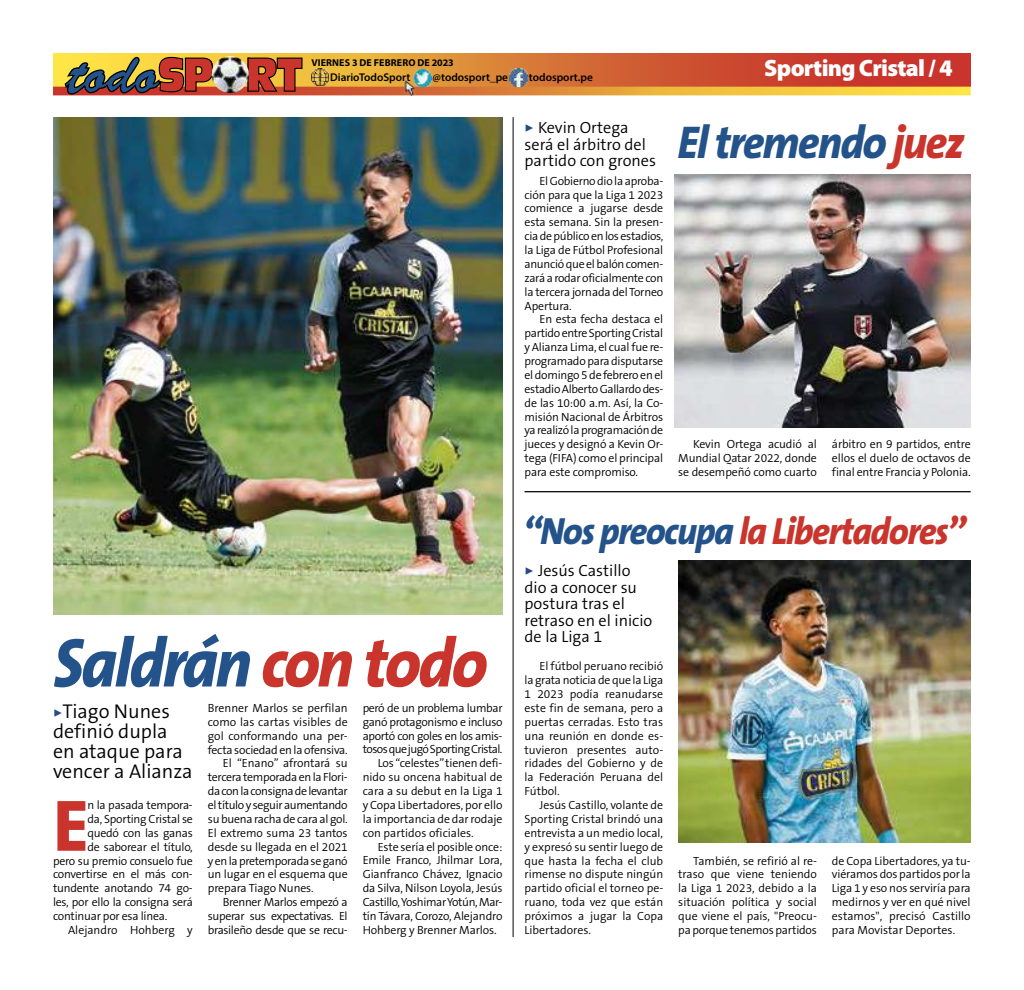
<style>
.page{position:relative;width:1024px;height:990px;background:#fff}
.page>*{position:absolute;margin:0;border:0;box-sizing:border-box;transform-origin:0 0}
.t1{font:800 73.5px "The Sans B8";color:#c9352c}
.t2{font:italic 800 69.38px "The Sans B8";letter-spacing:-.04em;color:#23538a;scale:.95 1}
.t3{font:italic 800 46.25px "The Sans B8";letter-spacing:-.04em;color:#23538a;scale:.95 1}
.t4{font:italic 800 38.12px "The Sans B8";letter-spacing:-.04em;color:#c9352c;scale:.95 1}
.t5{font:900 23.75px "Myriad Pro";letter-spacing:-.03em;color:#fff}
.t6{font:300 20px/20px "The Sans B4";color:#000}
.t7{font:300 16.25px/16.6px "The Sans B4";color:#000}
.t8{font:300 11.88px/13.9px "The Sans B4";letter-spacing:-.015em;color:#000;text-align:justify}
.t9{font:300 11.88px "The Sans B4";letter-spacing:-.05em;color:#000}
.t10{font:300 11.88px "The Sans B4";letter-spacing:-.035em;color:#000}
.t11{font:600 11.25px "Myriad Pro";color:#000}
.t12{font:700 10px "Myriad Pro";letter-spacing:.01em;color:#000}
.s1{color:#294981}
.s2{color:#c9352c}
.s3{color:#23538a}
</style>
<div class="page">
<img style="left:675px;top:174px;width:295px;height:254px">
<img style="left:53px;top:117px;width:449px;height:498px">
<svg style="left:53px;top:53px;width:917px;height:34px;background:#d56c34"></svg>
<svg style="left:53px;top:87px;width:917px;height:8px;background:#e49c3a"></svg>
<svg style="left:250px;top:58px;width:52px;height:34px;background:#b44a29"></svg>
<svg style="left:65px;top:57px;width:148px;height:38px;background:#97663e"></svg>
<img style="left:248px;top:58px;width:2px;height:34px">
<img style="left:212px;top:56px;width:36px;height:37px">
<img style="left:509px;top:68px;width:18px;height:18px">
<img style="left:413px;top:68px;width:19px;height:19px">
<img style="left:311px;top:68px;width:18px;height:18px">
<img style="left:404px;top:80px;width:11px;height:15px">
<hr style="left:524px;top:491px;width:446px;height:1px;background:#000">
<img style="left:678px;top:561px;width:292px;height:282px">
<hr style="left:513px;top:117px;width:1px;height:820px;background:#000">
<p class="t12" style="left:311px;top:56px;width:144px">VIERNES 3 DE FEBRERO DE 2023</p>
<p class="t11" style="left:330px;top:71px;width:82px">DiarioTodoSport</p>
<p class="t11" style="left:433px;top:71px;width:77px">@todosport_pe</p>
<p class="t11" style="left:529px;top:71px;width:65px">todosport.pe</p>
<h3 class="t5" style="left:764px;top:53px;width:190px">Sporting Cristal / 4</h3>
<h3 class="t7" style="left:524px;top:120px;width:133px;line-height:16.2px"><span class="s1">✓</span> Kevin Ortega será el árbitro del partido con grones</h3>
<p class="t8" style="left:524px;top:174px;width:140px;text-indent:15px">El Gobierno dio la aproba&shy;ción para que la Liga 1 2023 comience a jugarse desde esta semana. Sin la presen&shy;cia de público en los estadios, la Liga de Fútbol Profesional anunció que el balón comen&shy;zará a rodar oficialmente con la tercera jornada del Torneo Apertura.</p>
<p class="t8" style="left:524px;top:313px;width:140px;text-indent:15px">En esta fecha destaca el partido entre Sporting Cristal y Alianza Lima, el cual fue re&shy;programado para disputarse el domingo 5 de febrero en el estadio Alberto Gallardo des&shy;de las 10:00 a.m. Así, la Co&shy;misión Nacional de Árbitros ya realizó la programación de jueces y designó a Kevin Or&shy;tega (FIFA) como el principal para este compromiso.</p>
<h3 class="t3" style="left:677px;top:118px;width:303px">El tremendo <span class="s2">juez</span></h3>
<p class="t8" style="left:678px;top:438px;width:140px;text-indent:15px">Kevin Ortega acudió al Mundial Qatar 2022, donde se desempeñó como cuarto</p>
<p class="t8" style="left:832px;top:438px;width:140px">árbitro en 9 partidos, entre ellos el duelo de octavos de final entre Francia y Polonia.</p>
<h2 class="t2" style="left:53px;top:626px;width:459px">Saldrán <span class="s2">con todo</span></h2>
<h3 class="t6" style="left:53px;top:702px;width:141px"><span class="s1">✓</span>Tiago Nunes definió dupla en ataque para vencer a Alianza</h3>
<h1 class="t1" style="left:53px;top:787px;width:37px">E</h1>
<p class="t8" style="left:87px;top:799px;width:107px">n la pasada tempora-</p>
<p class="t8" style="left:87px;top:813px;width:107px">da, Sporting Cristal se</p>
<p class="t8" style="left:87px;top:826px;width:107px">quedó con las ganas</p>
<p class="t8" style="left:87px;top:840px;width:107px">de saborear el título,</p>
<p class="t8" style="left:53px;top:854px;width:141px">pero su premio consuelo fue</p>
<p class="t8" style="left:53px;top:868px;width:141px">convertirse en el más con-</p>
<p class="t8" style="left:53px;top:882px;width:141px">tundente anotando 74 go-</p>
<p class="t8" style="left:53px;top:896px;width:141px">les, por ello la consigna será</p>
<p class="t8" style="left:53px;top:910px;width:116px">continuar por esa línea.</p>
<p class="t8" style="left:68px;top:923px;width:126px">Alejandro Hohberg y</p>
<p class="t8" style="left:208px;top:701px;width:141px">Brenner Marlos se perfilan</p>
<p class="t8" style="left:208px;top:715px;width:141px">como las cartas visibles de</p>
<p class="t8" style="left:208px;top:729px;width:141px">gol conformando una per-</p>
<p class="t8" style="left:208px;top:743px;width:141px">fecta sociedad en la ofensiva.</p>
<p class="t8" style="left:223px;top:757px;width:126px">El “Enano” afrontará su</p>
<p class="t8" style="left:208px;top:771px;width:141px">tercera temporada en la Flori-</p>
<p class="t10" style="left:208px;top:785px;width:141px">da con la consigna de levantar</p>
<p class="t8" style="left:208px;top:799px;width:141px">el título y seguir aumentando</p>
<p class="t8" style="left:208px;top:812px;width:141px">su buena racha de cara al gol.</p>
<p class="t8" style="left:208px;top:826px;width:141px">El extremo suma 23 tantos</p>
<p class="t8" style="left:208px;top:840px;width:141px">desde su llegada en el 2021</p>
<p class="t8" style="left:208px;top:854px;width:141px">y en la pretemporada se ganó</p>
<p class="t8" style="left:208px;top:868px;width:141px">un lugar en el esquema que</p>
<p class="t8" style="left:208px;top:882px;width:107px">prepara Tiago Nunes.</p>
<p class="t8" style="left:223px;top:896px;width:126px">Brenner Marlos empezó a</p>
<p class="t8" style="left:208px;top:910px;width:141px">superar sus expectativas. El</p>
<p class="t8" style="left:208px;top:923px;width:141px">brasileño desde que se recu-</p>
<p class="t8" style="left:363px;top:701px;width:141px">peró de un problema lumbar</p>
<p class="t8" style="left:363px;top:715px;width:141px">ganó protagonismo e incluso</p>
<p class="t8" style="left:363px;top:729px;width:141px">aportó con goles en los amis-</p>
<p class="t9" style="left:363px;top:743px;width:141px">tosos que jugó Sporting Cristal.</p>
<p class="t8" style="left:378px;top:757px;width:126px">Los “celestes” tienen defi-</p>
<p class="t8" style="left:363px;top:771px;width:141px">nido su oncena habitual de</p>
<p class="t8" style="left:363px;top:785px;width:141px">cara a su debut en la Liga 1</p>
<p class="t8" style="left:363px;top:798px;width:141px">y Copa Libertadores, por ello</p>
<p class="t8" style="left:363px;top:812px;width:141px">la importancia de dar rodaje</p>
<p class="t8" style="left:363px;top:826px;width:113px">con partidos oficiales.</p>
<p class="t8" style="left:378px;top:840px;width:126px">Este sería el posible once:</p>
<p class="t8" style="left:363px;top:854px;width:141px">Emile Franco, Jhilmar Lora,</p>
<p class="t8" style="left:363px;top:868px;width:141px">Gianfranco Chávez, Ignacio</p>
<p class="t8" style="left:363px;top:882px;width:141px">da Silva, Nilson Loyola, Jesús</p>
<p class="t8" style="left:363px;top:896px;width:141px">Castillo, Yoshimar Yotún, Mar-</p>
<p class="t8" style="left:363px;top:909px;width:141px">tín Távara, Corozo, Alejandro</p>
<p class="t8" style="left:363px;top:923px;width:135px">Hohberg y Brenner Marlos.</p>
<h3 class="t4" style="left:523px;top:511px;width:467px"><span class="s3">“Nos preocupa</span> la Libertadores”</h3>
<h3 class="t7" style="left:524px;top:562px;width:129px"><span class="s1">✓</span> Jesús Castillo dio a conocer su postura tras el retraso en el inicio de la Liga 1</h3>
<p class="t8" style="left:524px;top:660px;width:140px;text-indent:15px">El fútbol peruano recibió la grata noticia de que la Liga 1 2023 podía reanudarse este fin de semana, pero a puertas cerradas. Esto tras una reunión en donde es&shy;tuvieron presentes auto&shy;ridades del Gobierno y de la Federación Peruana del Fútbol.</p>
<p class="t8" style="left:524px;top:799px;width:140px;text-indent:15px">Jesús Castillo, volante de Sporting Cristal brindó una entrevista a un medio local, y expresó su sentir luego de que hasta la fecha el club rimense no dispute ningún partido oficial el torneo pe&shy;ruano, toda vez que están próximos a jugar la Copa Libertadores.</p>
<p class="t8" style="left:678px;top:854px;width:140px;text-indent:15px">También, se refirió al re&shy;traso que viene teniendo la Liga 1 2023, debido a la situación política y social que viene el país, "Preocu&shy;pa porque tenemos partidos</p>
<p class="t8" style="left:832px;top:854px;width:140px">de Copa Libertadores, ya tu&shy;viéramos dos partidos por la Liga 1 y eso nos serviría para medirnos y ver en qué nivel estamos", precisó Castillo para Movistar Deportes.</p>
</div>
